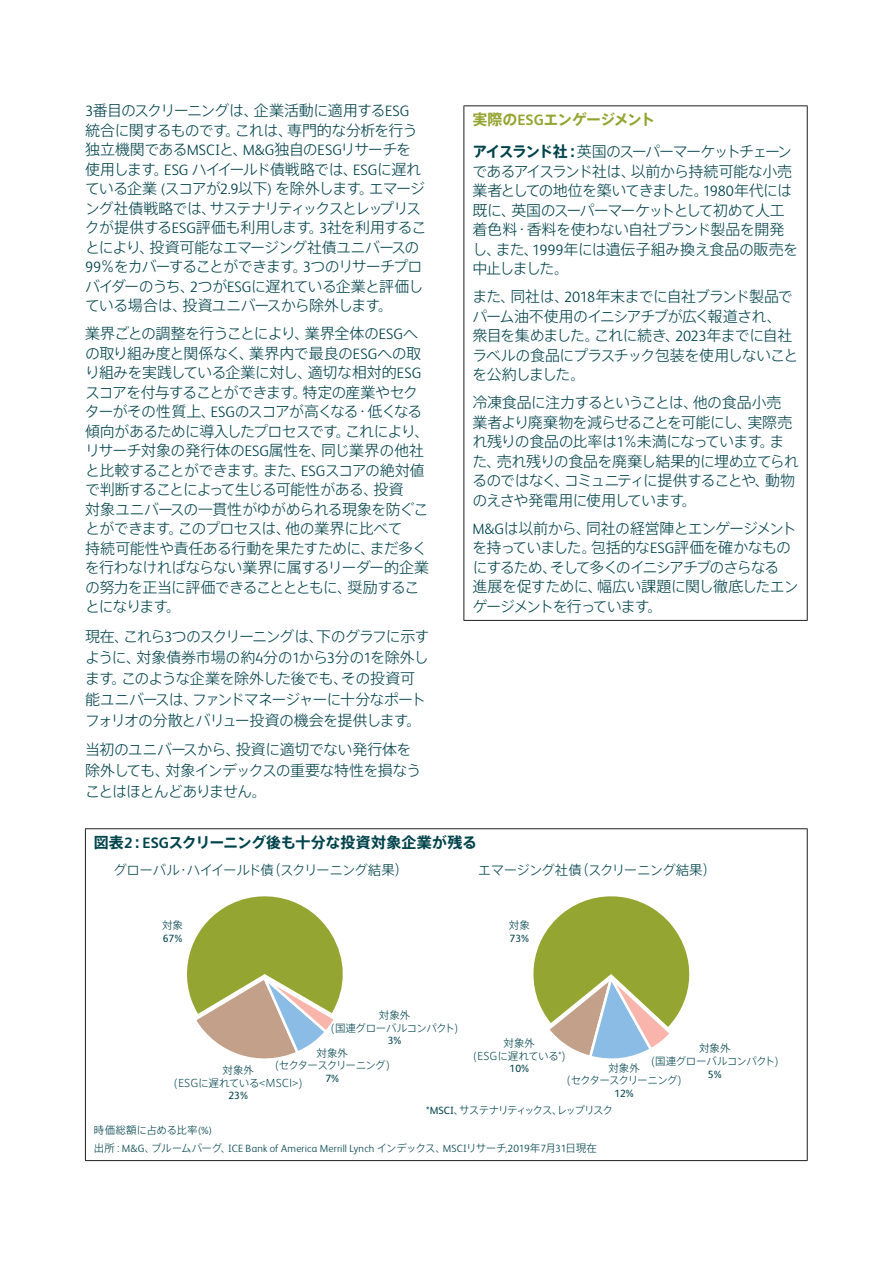
<style>
.page{position:relative;width:893px;height:1263px;background:#fff}
.page>*{position:absolute;margin:0;border:0;box-sizing:border-box;transform-origin:0 0}
.t1{font:300 15px/19.5px "Axis Pro N";letter-spacing:-.055em;color:#00434b}
.t2{font:300 15px/32.2px "Axis Pro N";letter-spacing:-.105em;color:#00434b}
.t3{font:700 15px "Axis Pro N";color:#00434b}
.t4{font:300 13.5px "Axis Pro N";letter-spacing:-.06em;color:#00434b}
.t5{font:300 10.5px "FS Albert Pro";letter-spacing:.02em;color:#00434b}
.t6{font:300 10.5px/12.6px "Axis Pro N";letter-spacing:-.04em;color:#00434b;text-align:center}
.t7{font:300 10.5px/12.6px "Axis Pro N";color:#00434b;text-align:center}
.t8{font:300 10.5px/12.6px "Axis Pro N";letter-spacing:-.07em;color:#00434b;text-align:center}
.t9{font:300 10.5px "Axis Pro N";letter-spacing:-.13em;color:#00434b}
.t10{font:10.5px "FS Albert Pro";color:#00434b}
.t11{font:300 10.5px "Axis Pro N";letter-spacing:-.02em;color:#00434b}
.s1{font-family:"FS Albert Pro"}
.s2{font-weight:700;color:#94a531}
.s3{font-family:"FS Albert Pro";font-weight:700;color:#94a531}
.s4{font-weight:700}
.s5{font-family:"FS Albert Pro";font-weight:400}
.s6{font-family:"Axis Pro N"}
</style>
<div class="page">
<hr style="left:463px;top:105px;width:345px;height:1px;background:#231f20">
<hr style="left:463px;top:106px;width:1px;height:514px;background:#231f20">
<hr style="left:807px;top:106px;width:1px;height:514px;background:#231f20">
<hr style="left:463px;top:620px;width:345px;height:1px;background:#231f20">
<hr style="left:85px;top:828px;width:723px;height:1px;background:#231f20">
<hr style="left:85px;top:829px;width:1px;height:331px;background:#231f20">
<hr style="left:807px;top:829px;width:1px;height:331px;background:#231f20">
<hr style="left:85px;top:1160px;width:723px;height:1px;background:#231f20">
<svg style="left:187px;top:896px;width:156px;height:163px"></svg>
<svg style="left:533px;top:896px;width:157px;height:163px"></svg>
<p class="t1" style="left:85px;top:101px;width:343px"><span class="s1">3</span>番目のスクリーニングは、企業活動に適用する<span class="s1">ESG</span>統合に関するものです。これは、専門的な分析を行う独立機関である<span class="s1">MSCI</span>と、<span class="s1">M&amp;G</span>独自の<span class="s1">ESG</span>リサーチを使用します。<span class="s1">ESG</span> ハイイールド債戦略では、<span class="s1">ESG</span>に遅れている企業 <span class="s1">(</span>スコアが<span class="s1">2.9</span>以下<span class="s1">)</span> を除外します。エマージング社債戦略では、サステナリティックスとレップリスクが提供する<span class="s1">ESG</span>評価も利用します。<span class="s1">3</span>社を利用することにより、投資可能なエマージング社債ユニバースの<br><span class="s1">99</span>％をカバーすることができます。<span class="s1">3</span>つのリサーチプロバイダーのうち、<span class="s1">2</span>つが<span class="s1">ESG</span>に遅れている企業と評価している場合は、投資ユニバースから除外します。</p>
<p class="t1" style="left:85px;top:324px;width:346px">業界ごとの調整を行うことにより、業界全体の<span class="s1">ESG</span>への取り組み度と関係なく、業界内で最良の<span class="s1">ESG</span>への取り組みを実践している企業に対し、適切な相対的<span class="s1">ESG</span>スコアを付与することができます。特定の産業やセクターがその性質上、<span class="s1">ESG</span>のスコアが高くなる・低くなる傾向があるために導入したプロセスです。これにより、リサーチ対象の発行体の<span class="s1">ESG</span>属性を、同じ業界の他社と比較することができます。また、<span class="s1">ESG</span>スコアの絶対値で判断することによって生じる可能性がある、投資<br>対象ユニバースの一貫性がゆがめられる現象を防ぐことができます。このプロセスは、他の業界に比べて<br>持続可能性や責任ある行動を果たすために、まだ多くを行わなければならない業界に属するリーダー的企業の努力を正当に評価できることとともに、奨励することになります。</p>
<p class="t1" style="left:85px;top:625px;width:346px;line-height:21px">現在、これら<span class="s1">3</span>つのスクリーニングは、下のグラフに示すように、対象債券市場の約<span class="s1">4</span>分の<span class="s1">1</span>から<span class="s1">3</span>分の<span class="s1">1</span>を除外します。このような企業を除外した後でも、その投資可能ユニバースは、ファンドマネージャーに十分なポートフォリオの分散とバリュー投資の機会を提供します。</p>
<p class="t1" style="left:85px;top:739px;width:338px;line-height:21px">当初のユニバースから、投資に適切でない発行体を除外しても、対象インデックスの重要な特性を損なうことはほとんどありません。</p>
<p class="t2" style="left:472px;top:103px;width:321px"><span class="s2">実際の</span><span class="s3">ESG</span><span class="s2">エンゲージメント<br></span><span class="s4">アイスランド社：</span>英国のスーパーマーケットチェーン</p>
<p class="t1" style="left:472px;top:161px;width:328px">であるアイスランド社は、以前から持続可能な小売業者としての地位を築いてきました。<span class="s1">1980</span>年代には既に、英国のスーパーマーケットとして初めて人工着色料・香料を使わない自社ブランド製品を開発し、また、<span class="s1">1999</span>年には遺伝子組み換え食品の販売を中止しました。</p>
<p class="t1" style="left:472px;top:287px;width:328px">また、同社は、<span class="s1">2018</span>年末までに自社ブランド製品でパーム油不使用のイニシアチブが広く報道され、衆目を集めました。これに続き、<span class="s1">2023</span>年までに自社ラベルの食品にプラスチック包装を使用しないことを公約しました。</p>
<p class="t1" style="left:472px;top:393px;width:328px">冷凍食品に注力するということは、他の食品小売業者より廃棄物を減らせることを可能にし、実際売れ残りの食品の比率は<span class="s1">1</span>％未満になっています。また、売れ残りの食品を廃棄し結果的に埋め立てられるのではなく、コミュニティに提供することや、動物のえさや発電用に使用しています。</p>
<p class="t1" style="left:472px;top:518px;width:328px"><span class="s1">M&amp;G</span>は以前から、同社の経営陣とエンゲージメントを持っていました。包括的な<span class="s1">ESG</span>評価を確かなものにするため、そして多くのイニシアチブのさらなる<br>進展を促すために、幅広い課題に関し徹底したエンゲージメントを行っています。</p>
<p class="t3" style="left:94px;top:835px;width:385px">図表<span class="s1">2</span>：<span class="s1">ESG</span>スクリーニング後も十分な投資対象企業が残る</p>
<p class="t4" style="left:113px;top:863px;width:296px">グローバル・ハイイールド債（スクリーニング結果）</p>
<p class="t4" style="left:478px;top:863px;width:240px">エマージング社債（スクリーニング結果）</p>
<p class="t6" style="left:162px;top:919px;width:22px">対象</p>
<p class="t10" style="left:163px;top:931px;width:21px">67%</p>
<p class="t6" style="left:509px;top:919px;width:22px">対象</p>
<p class="t10" style="left:510px;top:931px;width:21px">73%</p>
<p class="t6" style="left:331px;top:1009px;width:129px">対象外<br>(国連グローバルコンパクト)</p>
<p class="t10" style="left:388px;top:1033px;width:15px">3%</p>
<p class="t8" style="left:275px;top:1046px;width:116px">対象外<br>(セクタースクリーニング)</p>
<p class="t10" style="left:325px;top:1071px;width:15px">7%</p>
<p class="t7" style="left:473px;top:1037px;width:94px">対象外<br>(ESGに遅れている*)</p>
<p class="t10" style="left:510px;top:1061px;width:21px">10%</p>
<p class="t9" style="left:426px;top:1104px;width:188px"><span class="s5">*MSCI</span>、サステナリティックス、レップリスク</p>
<p class="t6" style="left:651px;top:1042px;width:129px">対象外<br>(国連グローバルコンパクト)</p>
<p class="t10" style="left:708px;top:1066px;width:15px">5%</p>
<p class="t8" style="left:567px;top:1061px;width:116px">対象外<br>(セクタースクリーニング)</p>
<p class="t10" style="left:614px;top:1086px;width:21px">12%</p>
<p class="t7" style="left:174px;top:1064px;width:130px">対象外<br>(ESGに遅れている&lt;MSCI&gt;)</p>
<p class="t10" style="left:229px;top:1088px;width:21px">23%</p>
<p class="t11" style="left:94px;top:1125px;width:120px">時価総額に占める比率<span class="s1">(%)</span></p>
<p class="t5" style="left:94px;top:1141px;width:504px"><span class="s6">出所：</span>M&amp;G<span class="s6">、ブルームバーグ、</span>ICE Bank of America Merrill Lynch <span class="s6">インデックス、</span>MSCI<span class="s6">リサーチ</span>,2019<span class="s6">年</span>7<span class="s6">月</span>31<span class="s6">日現在</span></p>
</div>
